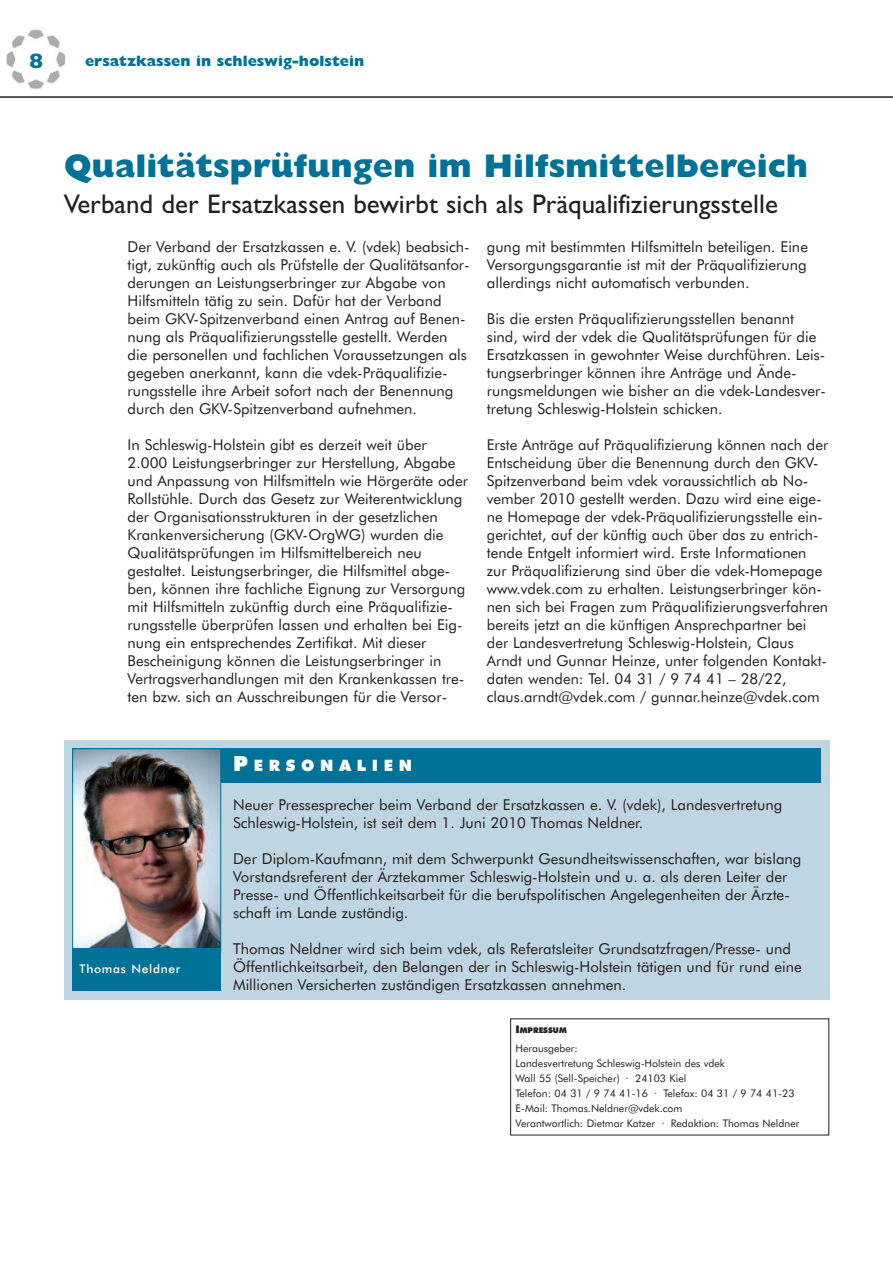
<style>
.page{position:relative;width:893px;height:1263px;background:#fff}
.page>*{position:absolute;margin:0;border:0;box-sizing:border-box;transform-origin:0 0}
.t1{font:800 33px "Gill Sans";color:#007297}
.t2{font:27px "Gill Sans";color:#231f20}
.t3{font:800 21px "Gill Sans";color:#007297}
.t4{font:900 15.75px "Futura BT";letter-spacing:.365em;color:#fff}
.t5{font:15px/18px "Futura BT";color:#231f20}
.t6{font:800 15px "Gill Sans";color:#007297}
.t7{font:500 12px "Futura BT";letter-spacing:.06em;color:#fff}
.t8{font:10.5px/15px "Futura BT";color:#231f20}
.t9{font:900 7.8px "Futura BT";color:#231f20}
.s1{font-size:21px}
.s2{font-size:10.5px}
</style>
<div class="page">
<img style="left:6px;top:29px;width:60px;height:60px">
<hr style="left:0;top:96px;width:893px;height:2px;background:#231f20">
<div style="left:64px;top:740px;width:765px;height:259px;background:#bfd5e2"></div>
<div style="left:72px;top:748px;width:749px;height:34px;background:#007297"></div>
<img style="left:74px;top:750px;width:145px;height:198px">
<div style="left:72px;top:748px;width:149px;height:204px;border:1px solid #007297"></div>
<div style="left:72px;top:948px;width:149px;height:43px;background:#007297"></div>
<h3 class="t3" style="left:29px;top:53px;width:16px">8</h3>
<p class="t6" style="left:85px;top:56px;width:281px">ersatzkassen in schleswig-holstein</p>
<h1 class="t1" style="left:64px;top:153px;width:746px">Qualitätsprüfungen im Hilfsmittelbereich</h1>
<h2 class="t2" style="left:64px;top:193px;width:716px">Verband der Ersatzkassen bewirbt sich als Präqualifizierungsstelle</h2>
<p class="t5" style="left:128px;top:239px;width:344px">Der Verband der Ersatzkassen e. V. (vdek) beabsich&shy;tigt, zukünftig auch als Prüfstelle der Qualitätsanfor&shy;derungen an Leistungserbringer zur Abgabe von Hilfsmitteln tätig zu sein. Dafür hat der Verband beim GKV-Spitzenverband einen Antrag auf Benen&shy;nung als Präqualifizierungsstelle gestellt. Werden die personellen und fachlichen Voraussetzungen als gegeben anerkannt, kann die vdek-Präqualifizie&shy;rungsstelle ihre Arbeit sofort nach der Benennung durch den GKV-Spitzenverband aufnehmen.</p>
<p class="t5" style="left:128px;top:437px;width:342px">In Schleswig-Holstein gibt es derzeit weit über 2.000 Leistungserbringer zur Herstellung, Abgabe und Anpassung von Hilfsmitteln wie Hörgeräte oder Rollstühle. Durch das Gesetz zur Weiterentwicklung der Organisationsstrukturen in der gesetzlichen Krankenversicherung (GKV-OrgWG) wurden die Qualitätsprüfungen im Hilfsmittelbereich neu gestaltet. Leistungserbringer, die Hilfsmittel abge&shy;ben, können ihre fachliche Eignung zur Versorgung mit Hilfsmitteln zukünftig durch eine Präqualifizie&shy;rungsstelle überprüfen lassen und erhalten bei Eig&shy;nung ein entsprechendes Zertifikat. Mit dieser Bescheinigung können die Leistungserbringer in Vertragsverhandlungen mit den Krankenkassen tre&shy;ten bzw. sich an Ausschreibungen für die Versor-</p>
<p class="t5" style="left:487px;top:239px;width:323px;text-align:justify">gung mit bestimmten Hilfsmitteln beteiligen. Eine Versorgungsgarantie ist mit der Präqualifizierung allerdings nicht automatisch verbunden.</p>
<p class="t5" style="left:487px;top:311px;width:341px">Bis die ersten Präqualifizierungsstellen benannt sind, wird der vdek die Qualitätsprüfungen für die Ersatzkassen in gewohnter Weise durchführen. Leis&shy;tungserbringer können ihre Anträge und Ände&shy;rungsmeldungen wie bisher an die vdek-Landesver&shy;tretung Schleswig-Holstein schicken.</p>
<p class="t5" style="left:487px;top:437px;width:343px">Erste Anträge auf Präqualifizierung können nach der Entscheidung über die Benennung durch den GKV-Spitzenverband beim vdek voraussichtlich ab No&shy;vember 2010 gestellt werden. Dazu wird eine eige&shy;ne Homepage der vdek-Präqualifizierungsstelle ein&shy;gerichtet, auf der künftig auch über das zu entrich&shy;tende Entgelt informiert wird. Erste Informationen zur Präqualifizierung sind über die vdek-Homepage www.vdek.com zu erhalten. Leistungserbringer kön&shy;nen sich bei Fragen zum Präqualifizierungsverfahren bereits jetzt an die künftigen Ansprechpartner bei der Landesvertretung Schleswig-Holstein, Claus Arndt und Gunnar Heinze, unter folgenden Kontakt&shy;daten wenden: Tel. 04 31 / 9 74 41 – 28/22, claus.arndt@vdek.com / gunnar.heinze@vdek.com</p>
<p class="t4" style="left:233px;top:759px;width:180px"><span class="s1">P</span>ERSONALIEN</p>
<p class="t7" style="left:80px;top:964px;width:102px">Thomas Neldner</p>
<p class="t5" style="left:233px;top:797px;width:551px">Neuer Pressesprecher beim Verband der Ersatzkassen e. V. (vdek), Landesvertretung<br>Schleswig-Holstein, ist seit dem 1. Juni 2010 Thomas Neldner.</p>
<p class="t5" style="left:233px;top:851px;width:570px">Der Diplom-Kaufmann, mit dem Schwerpunkt Gesundheitswissenschaften, war bislang Vorstandsreferent der Ärztekammer Schleswig-Holstein und u. a. als deren Leiter der Presse- und Öffentlichkeitsarbeit für die berufspolitischen Angelegenheiten der Ärzte&shy;schaft im Lande zuständig.</p>
<p class="t5" style="left:233px;top:941px;width:570px">Thomas Neldner wird sich beim vdek, als Referatsleiter Grundsatzfragen/Presse- und<br>Öffentlichkeitsarbeit, den Belangen der in Schleswig-Holstein tätigen und für rund eine<br>Millionen Versicherten zuständigen Ersatzkassen annehmen.</p>
<p class="t9" style="left:515px;top:1027px;width:53px"><span class="s2">I</span>MPRESSUM</p>
<p class="t8" style="left:515px;top:1041px;width:285px">Herausgeber:<br>Landesvertretung Schleswig-Holstein des vdek<br>Wall 55 (Sell-Speicher) · 24103 Kiel<br>Telefon: 04 31 / 9 74 41-16 · Telefax: 04 31 / 9 74 41-23<br>E-Mail: Thomas.Neldner@vdek.com<br>Verantwortlich: Dietmar Katzer · Redaktion: Thomas Neldner</p>
</div>
